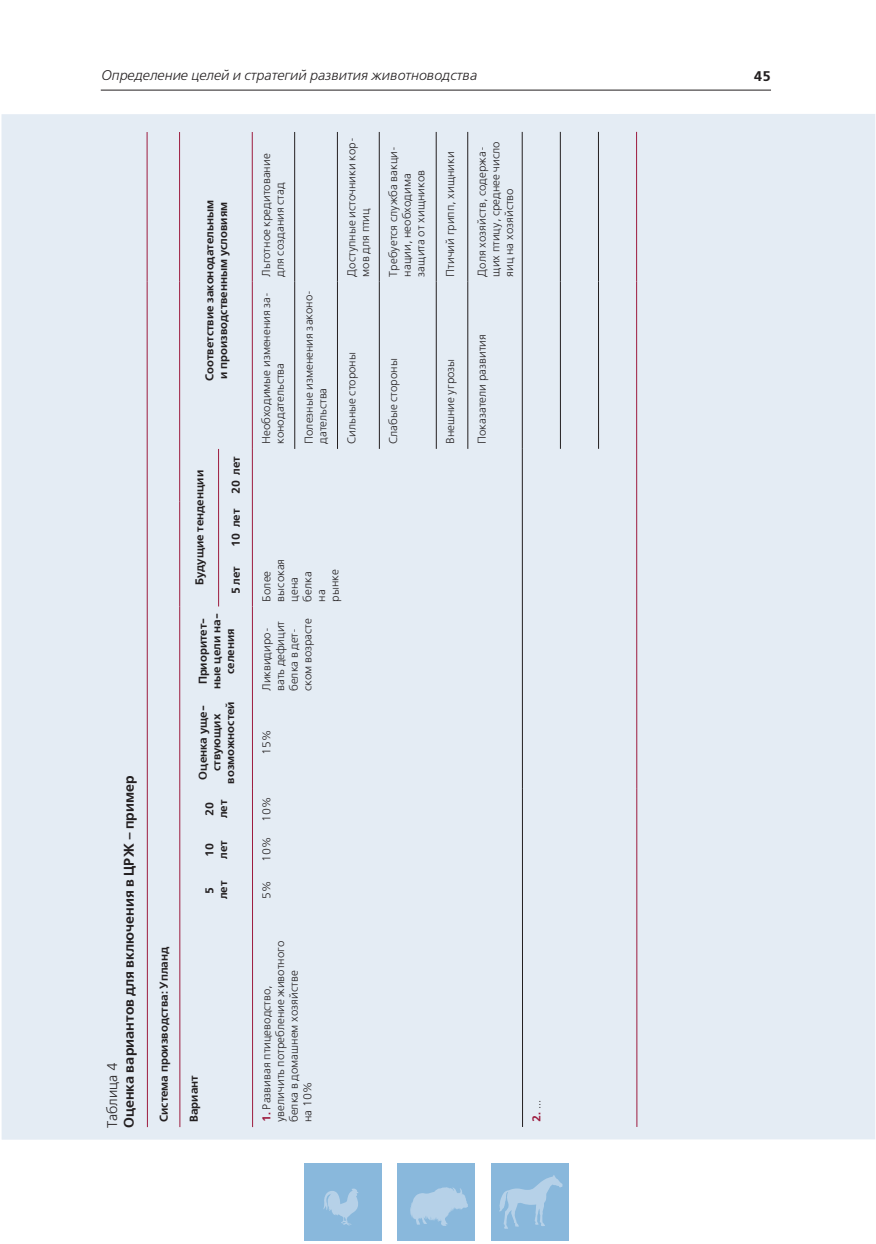
<style>
.page{position:relative;width:876px;height:1244px;background:#fff}
.page>*{position:absolute;margin:0;border:0;box-sizing:border-box;transform-origin:0 0}
.t1{font:italic 14px "Free Set Light C";color:#231f20}
.t2{font:14px "Free Set Demi C";color:#231f20}
.t3{font:14px "Free Set C";color:#231f20}
.t4{font:11.38px/13.7px "Free Set C";color:#231f20}
.t5{font:11.38px/13.7px "Free Set Demi C";color:#231f20;text-align:center}
.s1{font-family:"Free Set Demi C";color:#9d1b3e}
</style>
<div class="page">
<div style="left:304px;top:1163px;width:78px;height:78px;background:#89b8dc"></div>
<div style="left:397px;top:1163px;width:78px;height:78px;background:#89b8dc"></div>
<div style="left:490px;top:1163px;width:78px;height:78px;background:#89b8dc"></div>
<svg style="left:410px;top:1187px;width:58px;height:39px"></svg>
<svg style="left:499px;top:1175px;width:63px;height:53px"></svg>
<svg style="left:323px;top:1188px;width:35px;height:37px"></svg>
<div style="left:1px;top:114px;width:874px;height:1025px;background:#e4ecf4"></div>
<hr style="left:101px;top:90px;width:669px;height:1px;background:#231f20">
<svg style="left:146px;top:281px;width:2px;height:847px;background:#bf8298"></svg>
<hr style="left:147px;top:132px;width:1px;height:150px;background:#9d1b3e">
<svg style="left:179px;top:788px;width:2px;height:340px"></svg>
<hr style="left:179px;top:606px;width:1px;height:183px;background:#9d1b3e">
<hr style="left:179px;top:501px;width:1px;height:105px;background:#9d1b3e">
<hr style="left:179px;top:282px;width:1px;height:219px;background:#9d1b3e">
<hr style="left:179px;top:132px;width:1px;height:150px;background:#9d1b3e">
<svg style="left:251px;top:788px;width:2px;height:340px"></svg>
<hr style="left:252px;top:606px;width:1px;height:183px;background:#9d1b3e">
<hr style="left:252px;top:282px;width:1px;height:167px;background:#9d1b3e">
<hr style="left:252px;top:132px;width:1px;height:150px;background:#9d1b3e">
<hr style="left:218px;top:449px;width:1px;height:157px;background:#9d1b3e">
<hr style="left:252px;top:449px;width:1px;height:157px;background:#9d1b3e">
<svg style="left:635px;top:281px;width:2px;height:847px;background:#c99eb0"></svg>
<hr style="left:636px;top:132px;width:1px;height:149px;background:#9d1b3e">
<hr style="left:294px;top:282px;width:1px;height:167px;background:#231f20">
<hr style="left:294px;top:132px;width:1px;height:150px;background:#231f20">
<hr style="left:337px;top:281px;width:1px;height:168px;background:#231f20">
<hr style="left:337px;top:132px;width:1px;height:149px;background:#231f20">
<hr style="left:379px;top:281px;width:1px;height:168px;background:#231f20">
<hr style="left:379px;top:132px;width:1px;height:149px;background:#231f20">
<hr style="left:435px;top:281px;width:1px;height:168px;background:#231f20">
<hr style="left:435px;top:132px;width:1px;height:149px;background:#231f20">
<hr style="left:467px;top:281px;width:1px;height:168px;background:#231f20">
<hr style="left:467px;top:132px;width:1px;height:149px;background:#231f20">
<svg style="left:521px;top:131px;width:2px;height:997px;background:#838589"></svg>
<hr style="left:559px;top:281px;width:1px;height:168px;background:#231f20">
<hr style="left:559px;top:132px;width:1px;height:149px;background:#231f20">
<hr style="left:598px;top:281px;width:1px;height:168px;background:#231f20">
<hr style="left:598px;top:132px;width:1px;height:149px;background:#231f20">
<p class="t1" style="left:101px;top:69px;width:377px">Определение целей и стратегий развития животноводства</p>
<p class="t2" style="left:753px;top:71px;width:19px">45</p>
<p class="t2" style="left:124px;top:1128px;width:354px;rotate:-90deg">Оценка вариантов для включения в ЦРЖ – пример</p>
<p class="t3" style="left:106px;top:1128px;width:67px;rotate:-90deg">Таблица 4</p>
<p class="t5" style="left:204px;top:381px;width:183px;text-align:left;rotate:-90deg">Соответствие законодательным и производственным условиям</p>
<p class="t5" style="left:158px;top:1122px;width:177px;rotate:-90deg">Система производства: Упланд</p>
<p class="t5" style="left:194px;top:585px;width:117px;rotate:-90deg">Будущие тенденции</p>
<p class="t5" style="left:230px;top:494px;width:39px;rotate:-90deg">20 лет</p>
<p class="t5" style="left:230px;top:547px;width:39px;rotate:-90deg">10 лет</p>
<p class="t5" style="left:230px;top:594px;width:30px;rotate:-90deg">5 лет</p>
<p class="t5" style="left:197px;top:689px;width:77px;rotate:-90deg">Приоритет&shy;ные цели на&shy;селения</p>
<p class="t5" style="left:197px;top:783px;width:84px;rotate:-90deg">Оценка уще&shy;ствующих возможностей</p>
<p class="t5" style="left:204px;top:818px;width:20px;text-align:left;rotate:-90deg">20 лет</p>
<p class="t5" style="left:204px;top:859px;width:20px;text-align:left;rotate:-90deg">10 лет</p>
<p class="t5" style="left:204px;top:899px;width:20px;rotate:-90deg">5 лет</p>
<p class="t5" style="left:188px;top:1122px;width:48px;rotate:-90deg">Вариант</p>
<p class="t4" style="left:260px;top:277px;width:125px;rotate:-90deg">Льготное кредитование для создания стад</p>
<p class="t4" style="left:260px;top:444px;width:153px;rotate:-90deg">Необходимые изменения за&shy;конодательства</p>
<p class="t4" style="left:303px;top:444px;width:156px;rotate:-90deg">Полезные изменения законо&shy;дательства</p>
<p class="t4" style="left:345px;top:277px;width:141px;rotate:-90deg">Доступные источники кор&shy;мов для птиц</p>
<p class="t4" style="left:387px;top:277px;width:132px;rotate:-90deg">Требуется служба вакци&shy;нации, необходима защита от хищников</p>
<p class="t4" style="left:345px;top:444px;width:93px;rotate:-90deg">Сильные стороны</p>
<p class="t4" style="left:387px;top:444px;width:87px;rotate:-90deg">Слабые стороны</p>
<p class="t4" style="left:444px;top:277px;width:126px;rotate:-90deg">Птичий грипп, хищники</p>
<p class="t4" style="left:444px;top:444px;width:87px;rotate:-90deg">Внешние угрозы</p>
<p class="t4" style="left:475px;top:277px;width:137px;rotate:-90deg">Доля хозяйств, содержа&shy;щих птицу, среднее число яиц на хозяйство</p>
<p class="t4" style="left:475px;top:444px;width:111px;rotate:-90deg">Показатели развития</p>
<p class="t4" style="left:260px;top:601px;width:44px;rotate:-90deg">Более высокая цена белка на рынке</p>
<p class="t4" style="left:260px;top:691px;width:74px;rotate:-90deg">Ликвидиро&shy;вать дефицит белка в дет&shy;ском возрасте</p>
<p class="t4" style="left:260px;top:755px;width:27px;rotate:-90deg">15%</p>
<p class="t4" style="left:260px;top:822px;width:27px;rotate:-90deg">10%</p>
<p class="t4" style="left:260px;top:862px;width:27px;rotate:-90deg">10%</p>
<p class="t4" style="left:260px;top:899px;width:20px;rotate:-90deg">5%</p>
<p class="t4" style="left:260px;top:1122px;width:183px;rotate:-90deg"><span class="s1">1.</span> Развивая птицеводство, увеличить потребление животного белка в домашнем хозяйстве<br>на 10%</p>
<p class="t4" style="left:530px;top:1122px;width:24px;rotate:-90deg"><span class="s1">2.</span> ...</p>
</div>
